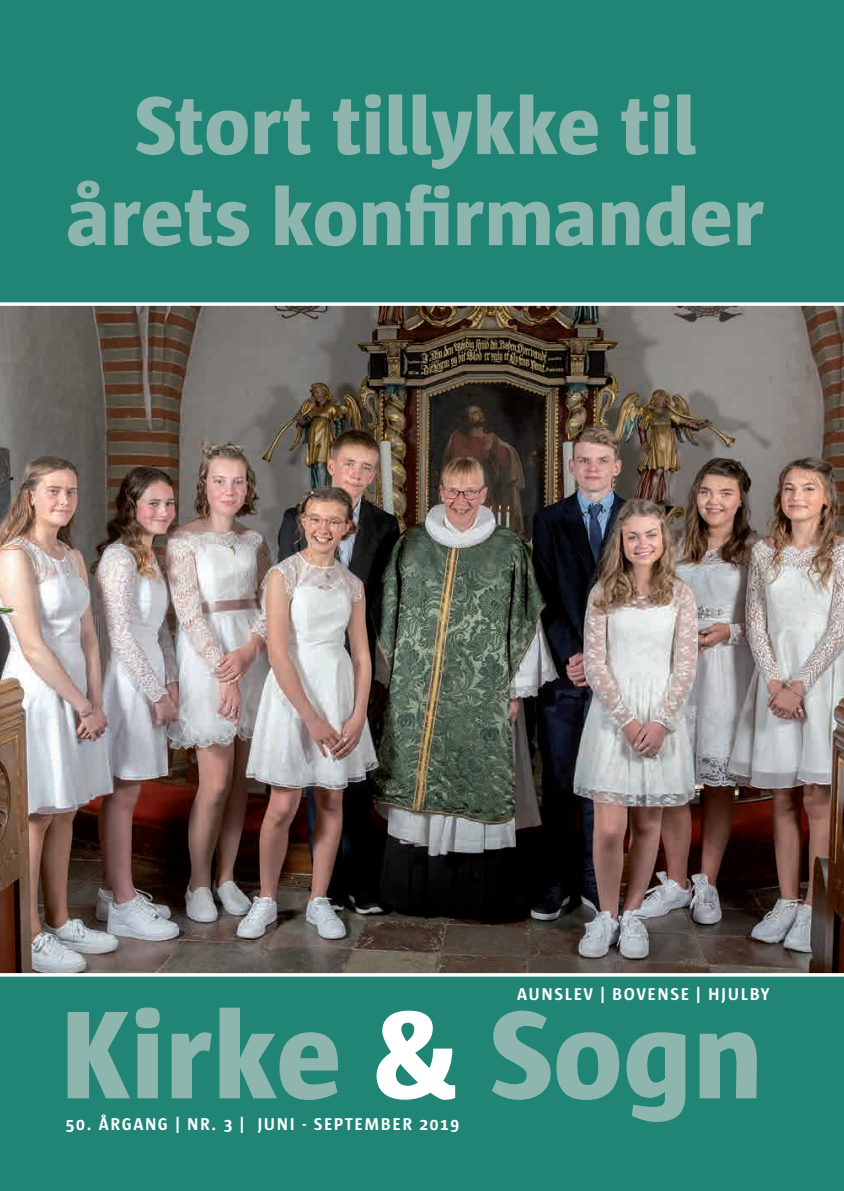
<style>
.page{position:relative;width:844px;height:1191px;background:#fff}
.page>*{position:absolute;margin:0;border:0;box-sizing:border-box;transform-origin:0 0}
.t1{font:800 127.75px "Sun";color:#8eb6af}
.t2{font:800 84px/91px "Sun";color:#8eb6af;text-align:center}
.t3{font:700 17.5px "Sun";letter-spacing:.09em;color:#fff}
.s1{color:#fff}
</style>
<div class="page">
<div style="left:0;top:0;width:843px;height:1191px;background:#208575"></div>
<img style="left:0;top:302px;width:843px;height:674px">
<p class="t2" style="left:66px;top:81px;width:699px">Stort tillykke til årets konfirmander</p>
<p class="t3" style="left:517px;top:984px;width:254px">AUNSLEV | BOVENSE | HJULBY</p>
<p class="t1" style="left:60px;top:983px;width:705px">Kirke <span class="s1">&amp;</span> Sogn</p>
<p class="t3" style="left:66px;top:1114px;width:395px">50. ÅRGANG | NR. 3 | JUNI - SEPTEMBER 2019</p>
</div>
